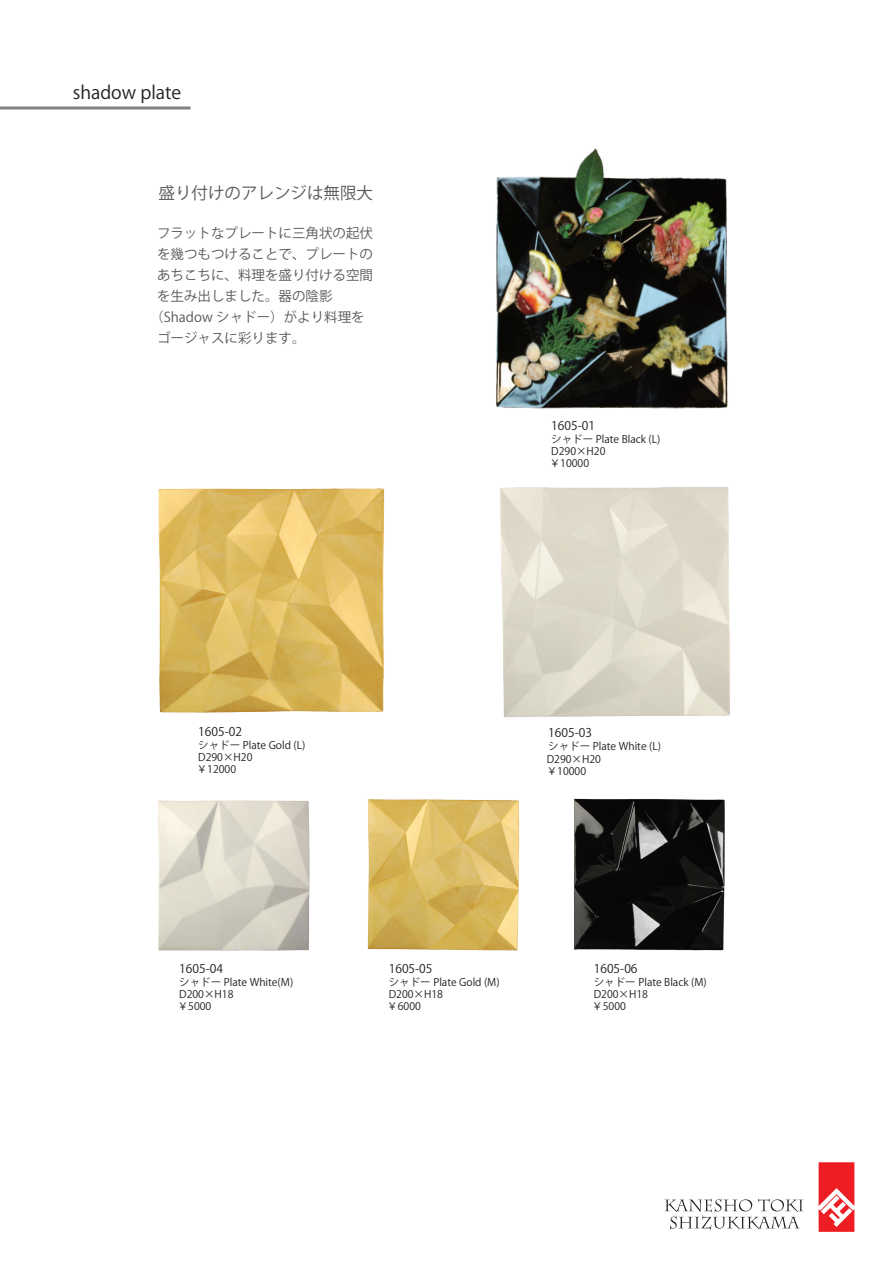
<style>
.page{position:relative;width:893px;height:1263px;background:#fff}
.page>*{position:absolute;margin:0;border:0;box-sizing:border-box;transform-origin:0 0}
.t1{font:18px "Koz Go Pr 6 N";color:#231f20}
.t2{font:16.5px "Koz Go Pr 6 N";color:#57585a}
.t3{font:13.5px "Koz Go Pr 6 N";color:#57585a}
.t4{font:12px "Koz Go Pr 6 N";color:#231f20}
.t5{font:10.5px/12px "Koz Go Pr 6 N";color:#231f20}
</style>
<div class="page">
<hr style="left:0;top:107px;width:190px;height:3px;background:#808285">
<img style="left:496px;top:148px;width:232px;height:261px">
<img style="left:500px;top:487px;width:230px;height:231px">
<img style="left:158px;top:488px;width:227px;height:225px">
<img style="left:367px;top:799px;width:153px;height:152px">
<img style="left:574px;top:798px;width:151px;height:153px">
<img style="left:158px;top:800px;width:152px;height:151px">
<svg style="left:819px;top:1162px;width:35px;height:70px"></svg>
<svg style="left:665px;top:1198px;width:138px;height:32px"></svg>
<h1 class="t1" style="left:19px;top:82px;width:164px">　　　shadow plate</h1>
<h2 class="t2" style="left:158px;top:183px;width:216px">盛り付けのアレンジは無限大</h2>
<p class="t3" style="left:157px;top:225px;width:217px">フラットなプレートに三角状の起伏</p>
<p class="t3" style="left:157px;top:246px;width:217px">を幾つもつけることで、プレートの</p>
<p class="t3" style="left:157px;top:267px;width:217px">あちこちに、料理を盛り付ける空間</p>
<p class="t3" style="left:157px;top:288px;width:177px">を生み出しました。器の陰影</p>
<p class="t3" style="left:150px;top:309px;width:216px">（Shadow シャドー）がより料理を</p>
<p class="t3" style="left:157px;top:330px;width:150px">ゴージャスに彩ります。</p>
<p class="t4" style="left:551px;top:419px;width:45px">1605-01</p>
<p class="t5" style="left:550px;top:445px;width:57px">D290×H20￥10000</p>
<p class="t5" style="left:551px;top:433px;width:111px">シャドー Plate Black (L)</p>
<p class="t4" style="left:198px;top:725px;width:45px">1605-02</p>
<p class="t5" style="left:197px;top:751px;width:57px">D290×H20￥12000</p>
<p class="t5" style="left:198px;top:739px;width:109px">シャドー Plate Gold (L)</p>
<p class="t4" style="left:548px;top:726px;width:45px">1605-03</p>
<p class="t5" style="left:547px;top:753px;width:56px">D290×H20￥10000</p>
<p class="t5" style="left:548px;top:740px;width:114px">シャドー Plate White (L)</p>
<p class="t4" style="left:179px;top:962px;width:45px">1605-04</p>
<p class="t5" style="left:178px;top:988px;width:57px">D200×H18￥5000</p>
<p class="t5" style="left:179px;top:976px;width:115px">シャドー Plate White(M)</p>
<p class="t4" style="left:389px;top:962px;width:45px">1605-05</p>
<p class="t5" style="left:387px;top:988px;width:57px">D200×H18￥6000</p>
<p class="t5" style="left:389px;top:976px;width:112px">シャドー Plate Gold (M)</p>
<p class="t4" style="left:594px;top:962px;width:45px">1605-06</p>
<p class="t5" style="left:592px;top:988px;width:57px">D200×H18￥5000</p>
<p class="t5" style="left:594px;top:976px;width:114px">シャドー Plate Black (M)</p>
</div>
